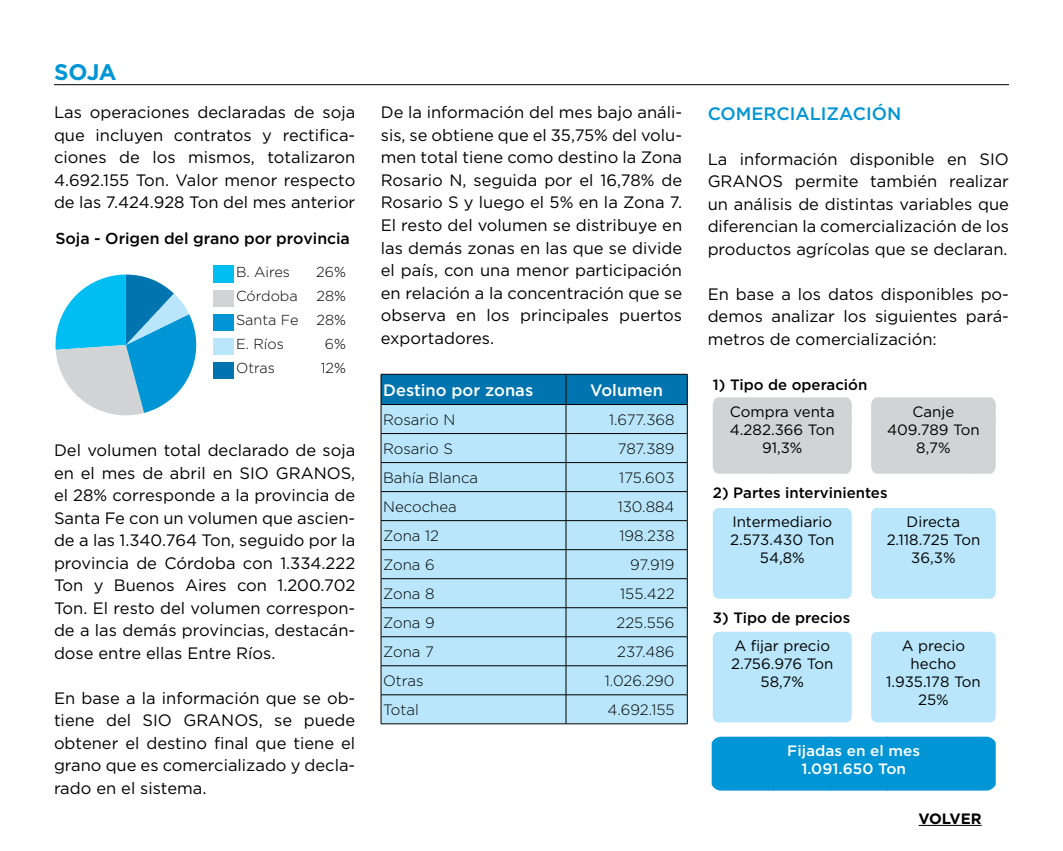
<style>
.page{position:relative;width:1063px;height:851px;background:#fff}
.page>*{position:absolute;margin:0;border:0;box-sizing:border-box;transform-origin:0 0}
.t1{font:700 22.5px "Gotham";color:#0095d5}
.t2{font:500 18px "Gotham";color:#0095d5}
.t3{font:16.5px/22.5px "Gotham";color:#000;text-align:justify}
.t4{font:500 16.5px "Gotham";color:#fff}
.t5{font:500 15.9px "Gotham";letter-spacing:-.005em;color:#010101}
.t6{font:15px/18px "Gotham";color:#000;text-align:center}
.t7{font:300 15px "Gotham";color:#000}
.t8{font:500 15px "Gotham";color:#000}
.t9{font:500 15px/18px "Gotham";color:#fff;text-align:center}
.t10{font:700 15px "Gotham";color:#000}
.t11{font:300 14.4px/24.2px "Gotham";color:#000;text-align:justify}
</style>
<div class="page">
<hr style="left:54px;top:84px;width:955px;height:1px;background:#000">
<div style="left:213px;top:266px;width:21px;height:16px;background:#00bdf2"></div>
<div style="left:213px;top:290px;width:21px;height:16px;background:#d1d3d4"></div>
<div style="left:213px;top:314px;width:21px;height:16px;background:#0095d5"></div>
<div style="left:213px;top:338px;width:21px;height:16px;background:#b9e6fa"></div>
<div style="left:213px;top:362px;width:21px;height:16px;background:#0074ae"></div>
<svg style="left:56px;top:274px;width:141px;height:141px"></svg>
<svg style="left:381px;top:374px;width:307px;height:349px;background:#a1d2e9"></svg>
<hr style="left:381px;top:723px;width:185px;height:1px;background:#000">
<hr style="left:566px;top:723px;width:122px;height:1px;background:#000">
<div style="left:713px;top:397px;width:139px;height:76px;background:#d1d3d4"></div>
<div style="left:871px;top:397px;width:125px;height:76px;background:#d1d3d4"></div>
<div style="left:713px;top:508px;width:139px;height:90px;background:#b9e6fa"></div>
<div style="left:871px;top:508px;width:125px;height:90px;background:#b9e6fa"></div>
<div style="left:713px;top:631px;width:139px;height:91px;background:#b9e6fa"></div>
<div style="left:712px;top:736px;width:284px;height:54px;background:#0095d5"></div>
<div style="left:871px;top:631px;width:125px;height:91px;background:#b9e6fa"></div>
<hr style="left:919px;top:824px;width:63px;height:1px;background:#000">
<h1 class="t1" style="left:54px;top:57px;width:64px">SOJA</h1>
<p class="t3" style="left:54px;top:101px;width:303px">Las operaciones declaradas de soja que incluyen contratos y rectifica&shy;ciones de los mismos, totalizaron 4.692.155 Ton. Valor menor respecto de las 7.424.928 Ton del mes anterior</p>
<p class="t5" style="left:56px;top:227px;width:296px">Soja - Origen del grano por provincia</p>
<p class="t11" style="left:236px;top:259px;width:56px">B. Aires</p>
<p class="t11" style="left:316px;top:259px;width:31px">26%</p>
<p class="t11" style="left:236px;top:283px;width:63px">Córdoba</p>
<p class="t11" style="left:236px;top:283px;width:111px;text-indent:80px">28% Santa Fe 28% E. Ríos</p>
<p class="t11" style="left:325px;top:331px;width:23px">6%</p>
<p class="t11" style="left:236px;top:356px;width:40px">Otras</p>
<p class="t11" style="left:321px;top:356px;width:27px">12%</p>
<p class="t3" style="left:54px;top:438px;width:303px">Del volumen total declarado de soja en el mes de abril en SIO GRANOS, el 28% corresponde a la provincia de Santa Fe con un volumen que ascien&shy;de a las 1.340.764 Ton, seguido por la provincia de Córdoba con 1.334.222<br>Ton y Buenos Aires con 1.200.702<br>Ton. El resto del volumen correspon&shy;de a las demás provincias, destacán&shy;dose entre ellas Entre Ríos.</p>
<p class="t3" style="left:54px;top:686px;width:303px">En base a la información que se ob&shy;tiene del SIO GRANOS, se puede obtener el destino final que tiene el grano que es comercializado y decla&shy;rado en el sistema.</p>
<p class="t3" style="left:381px;top:101px;width:303px">De la información del mes bajo análi&shy;sis, se obtiene que el 35,75% del volu&shy;men total tiene como destino la Zona Rosario N, seguida por el 16,78% de Rosario S y luego el 5% en la Zona 7.<br>El resto del volumen se distribuye en las demás zonas en las que se divide el país, con una menor participación en relación a la concentración que se observa en los principales puertos exportadores.</p>
<p class="t2" style="left:708px;top:101px;width:195px">COMERCIALIZACIÓN</p>
<p class="t3" style="left:708px;top:147px;width:303px">La información disponible en SIO GRANOS permite también realizar un análisis de distintas variables que diferencian la comercialización de los productos agrícolas que se declaran.</p>
<p class="t3" style="left:708px;top:282px;width:303px">En base a los datos disponibles po&shy;demos analizar los siguientes pará&shy;metros de comercialización:</p>
<p class="t4" style="left:383px;top:379px;width:152px">Destino por zonas</p>
<p class="t4" style="left:590px;top:379px;width:74px">Volumen</p>
<p class="t7" style="left:383px;top:410px;width:74px">Rosario N</p>
<p class="t7" style="left:609px;top:410px;width:67px">1.677.368</p>
<p class="t7" style="left:383px;top:439px;width:71px">Rosario S</p>
<p class="t7" style="left:618px;top:439px;width:58px">787.389</p>
<p class="t7" style="left:383px;top:468px;width:97px">Bahía Blanca</p>
<p class="t7" style="left:619px;top:468px;width:57px">175.603</p>
<p class="t7" style="left:383px;top:497px;width:75px">Necochea</p>
<p class="t7" style="left:618px;top:497px;width:58px">130.884</p>
<p class="t7" style="left:383px;top:526px;width:57px">Zona 12</p>
<p class="t7" style="left:620px;top:526px;width:57px">198.238</p>
<p class="t7" style="left:383px;top:555px;width:53px">Zona 6</p>
<p class="t7" style="left:630px;top:555px;width:46px">97.919</p>
<p class="t7" style="left:383px;top:584px;width:53px">Zona 8</p>
<p class="t7" style="left:620px;top:584px;width:56px">155.422</p>
<p class="t7" style="left:383px;top:613px;width:53px">Zona 9</p>
<p class="t7" style="left:617px;top:613px;width:60px">225.556</p>
<p class="t7" style="left:383px;top:642px;width:52px">Zona 7</p>
<p class="t7" style="left:617px;top:642px;width:59px">237.486</p>
<p class="t7" style="left:383px;top:671px;width:42px">Otras</p>
<p class="t7" style="left:605px;top:671px;width:71px">1.026.290</p>
<p class="t7" style="left:383px;top:700px;width:37px">Total</p>
<p class="t7" style="left:607px;top:700px;width:69px">4.692.155</p>
<p class="t8" style="left:713px;top:374px;width:156px">1) Tipo de operación</p>
<p class="t6" style="left:730px;top:402px;width:106px">Compra venta<br>4.282.366 Ton<br>91,3%</p>
<p class="t6" style="left:887px;top:402px;width:94px">Canje<br>409.789 Ton<br>8,7%</p>
<p class="t8" style="left:713px;top:483px;width:176px">2) Partes intervinientes</p>
<p class="t6" style="left:730px;top:512px;width:106px">Intermediario<br>2.573.430 Ton<br>54,8%</p>
<p class="t6" style="left:887px;top:512px;width:95px">Directa<br>2.118.725 Ton<br>36,3%</p>
<p class="t8" style="left:713px;top:607px;width:139px">3) Tipo de precios</p>
<p class="t6" style="left:731px;top:636px;width:104px">A fijar precio<br>2.756.976 Ton<br>58,7%</p>
<p class="t6" style="left:886px;top:636px;width:96px">A precio hecho<br>1.935.178 Ton<br>25%</p>
<p class="t9" style="left:787px;top:741px;width:134px">Fijadas en el mes<br>1.091.650 Ton</p>
<p class="t10" style="left:919px;top:808px;width:65px">VOLVER</p>
</div>
